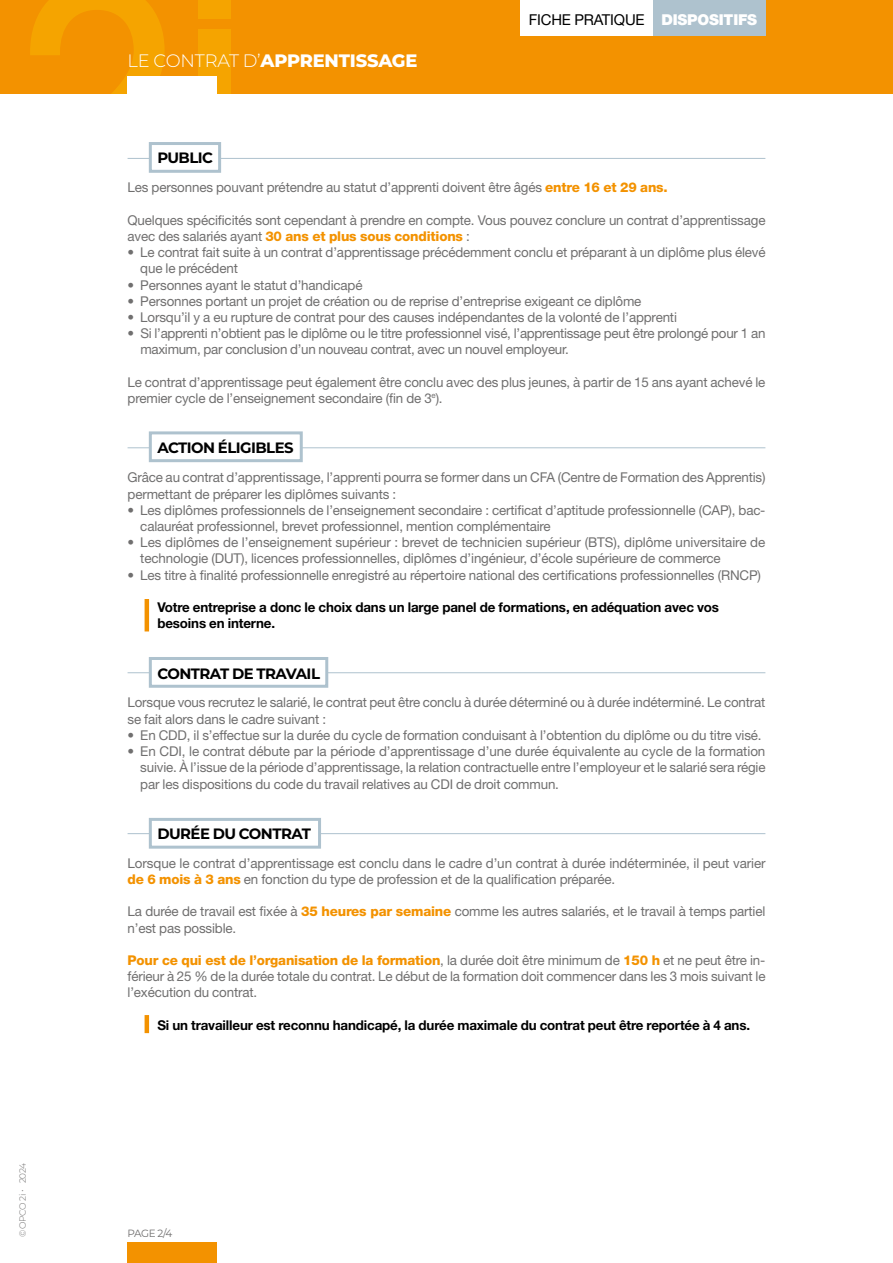
<style>
.page{position:relative;width:893px;height:1263px;background:#fff}
.page>*{position:absolute;margin:0;border:0;box-sizing:border-box;transform-origin:0 0}
.t1{font:800 18px "Montserrat";letter-spacing:-.01em;color:#fff}
.t2{font:700 15px "Montserrat";letter-spacing:-.035em;color:#000}
.t3{font:15px "Helvetica Neue LT Std";letter-spacing:-.01em;color:#000}
.t4{font:13.5px/16.2px "Helvetica Neue LT Std";letter-spacing:-.01em;color:#706f6f}
.t5{font:700 13.5px/16.2px "Helvetica Neue LT Std";letter-spacing:-.01em;color:#000}
.t6{font:10.5px "Montserrat";color:#706f6f}
.t7{font:300 9px "Montserrat";letter-spacing:-.035em;color:#706f6f}
.s1{font-weight:300}
.s2{font-weight:900;color:#fff}
.s3{font-weight:800;color:#f39200}
</style>
<div class="page">
<div style="left:0;top:0;width:893px;height:94px;background:#f39200"></div>
<div style="left:198px;top:0;width:33px;height:19px;background:#f5a400"></div>
<svg style="left:223px;top:29px;width:8px;height:65px"></svg>
<div style="left:128px;top:1243px;width:89px;height:20px;background:#f39200"></div>
<div style="left:520px;top:0;width:133px;height:35px;background:#fff"></div>
<div style="left:653px;top:0;width:112px;height:35px;background:#aec2ce"></div>
<hr style="left:128px;top:447px;width:637px;height:1px;background:#aec2ce">
<svg style="left:147px;top:431px;width:157px;height:32px"></svg>
<hr style="left:128px;top:672px;width:637px;height:1px;background:#aec2ce">
<svg style="left:147px;top:657px;width:183px;height:31px"></svg>
<hr style="left:128px;top:833px;width:637px;height:1px;background:#aec2ce">
<svg style="left:147px;top:818px;width:176px;height:31px"></svg>
<hr style="left:128px;top:158px;width:637px;height:1px;background:#aec2ce">
<svg style="left:30px;top:0;width:193px;height:173px"></svg>
<hr style="left:145px;top:1015px;width:4px;height:18px;background:#f39200">
<hr style="left:145px;top:599px;width:4px;height:32px;background:#f39200">
<p class="t7" style="left:16px;top:1237px;width:76px;rotate:-90deg">© OPCO 2i • 2024</p>
<h1 class="t1" style="left:128px;top:47px;width:291px"><span class="s1">LE CONTRAT D’</span>APPRENTISSAGE</h1>
<p class="t3" style="left:529px;top:10px;width:230px">FICHE PRATIQUE <span class="s2">DISPOSITIFS</span></p>
<p class="t2" style="left:157px;top:147px;width:57px">PUBLIC</p>
<p class="t4" style="left:128px;top:179px;width:542px">Les personnes pouvant prétendre au statut d’apprenti doivent être âgés <span class="s3">entre 16 et 29 ans.</span></p>
<p class="t4" style="left:128px;top:212px;width:639px">Quelques spécificités sont cependant à prendre en compte. Vous pouvez conclure un contrat d’apprentissage avec des salariés ayant <span class="s3">30 ans et plus sous conditions</span> :</p>
<p class="t4" style="left:140px;top:244px;width:627px;text-indent:-13px">• Le contrat fait suite à un contrat d’apprentissage précédemment conclu et préparant à un diplôme plus élevé que le précédent</p>
<p class="t4" style="left:128px;top:276px;width:236px">• Personnes ayant le statut d’handicapé</p>
<p class="t4" style="left:128px;top:293px;width:515px">• Personnes portant un projet de création ou de reprise d’entreprise exigeant ce diplôme</p>
<p class="t4" style="left:128px;top:309px;width:551px">• Lorsqu’il y a eu rupture de contrat pour des causes indépendantes de la volonté de l’apprenti</p>
<p class="t4" style="left:140px;top:325px;width:627px;text-indent:-13px">• Si l’apprenti n’obtient pas le diplôme ou le titre professionnel visé, l’apprentissage peut être prolongé pour 1 an maximum, par conclusion d’un nouveau contrat, avec un nouvel employeur.</p>
<p class="t4" style="left:128px;top:374px;width:639px">Le contrat d’apprentissage peut également être conclu avec des plus jeunes, à partir de 15 ans ayant achevé le premier cycle de l’enseignement secondaire (fin de 3<sup>e</sup>).</p>
<p class="t2" style="left:157px;top:437px;width:138px">ACTION ÉLIGIBLES</p>
<p class="t4" style="left:128px;top:469px;width:639px">Grâce au contrat d’apprentissage, l’apprenti pourra se former dans un CFA (Centre de Formation des Apprentis) permettant de préparer les diplômes suivants :</p>
<p class="t4" style="left:140px;top:502px;width:627px;text-indent:-13px">• Les diplômes professionnels de l’enseignement secondaire : certificat d’aptitude professionnelle (CAP), bac&shy;calauréat professionnel, brevet professionnel, mention complémentaire</p>
<p class="t4" style="left:140px;top:534px;width:626px;text-indent:-13px">• Les diplômes de l’enseignement supérieur : brevet de technicien supérieur (BTS), diplôme universitaire de technologie (DUT), licences professionnelles, diplômes d’ingénieur, d’école supérieure de commerce</p>
<p class="t4" style="left:128px;top:566px;width:635px">• Les titre à finalité professionnelle enregistré au répertoire national des certifications professionnelles (RNCP)</p>
<p class="t5" style="left:157px;top:599px;width:563px">Votre entreprise a donc le choix dans un large panel de formations, en adéquation avec vos besoins en interne.</p>
<p class="t2" style="left:157px;top:662px;width:164px">CONTRAT DE TRAVAIL</p>
<p class="t4" style="left:128px;top:694px;width:639px">Lorsque vous recrutez le salarié, le contrat peut être conclu à durée déterminé ou à durée indéterminé. Le contrat se fait alors dans le cadre suivant :</p>
<p class="t4" style="left:128px;top:727px;width:636px">• En CDD, il s’effectue sur la durée du cycle de formation conduisant à l’obtention du diplôme ou du titre visé.</p>
<p class="t4" style="left:140px;top:743px;width:627px;text-align:justify;text-indent:-13px">• En CDI, le contrat débute par la période d’apprentissage d’une durée équivalente au cycle de la formation suivie. À l’issue de la période d’apprentissage, la relation contractuelle entre l’employeur et le salarié sera régie par les dispositions du code du travail relatives au CDI de droit commun.</p>
<p class="t2" style="left:157px;top:823px;width:155px">DURÉE DU CONTRAT</p>
<p class="t4" style="left:128px;top:855px;width:640px">Lorsque le contrat d’apprentissage est conclu dans le cadre d’un contrat à durée indéterminée, il peut varier <span class="s3">de 6 mois à 3 ans</span> en fonction du type de profession et de la qualification préparée.</p>
<p class="t4" style="left:128px;top:903px;width:639px">La durée de travail est fixée à <span class="s3">35 heures par semaine</span> comme les autres salariés, et le travail à temps partiel n’est pas possible.</p>
<p class="t4" style="left:128px;top:952px;width:639px;text-align:justify"><span class="s3">Pour ce qui est de l’organisation de la formation</span>, la durée doit être minimum de <span class="s3">150 h</span> et ne peut être in&shy;férieur à 25 % de la durée totale du contrat. Le début de la formation doit commencer dans les 3 mois suivant le l’exécution du contrat.</p>
<p class="t5" style="left:157px;top:1017px;width:594px">Si un travailleur est reconnu handicapé, la durée maximale du contrat peut être reportée à 4 ans.</p>
<p class="t6" style="left:128px;top:1226px;width:46px">PAGE 2/4</p>
</div>
